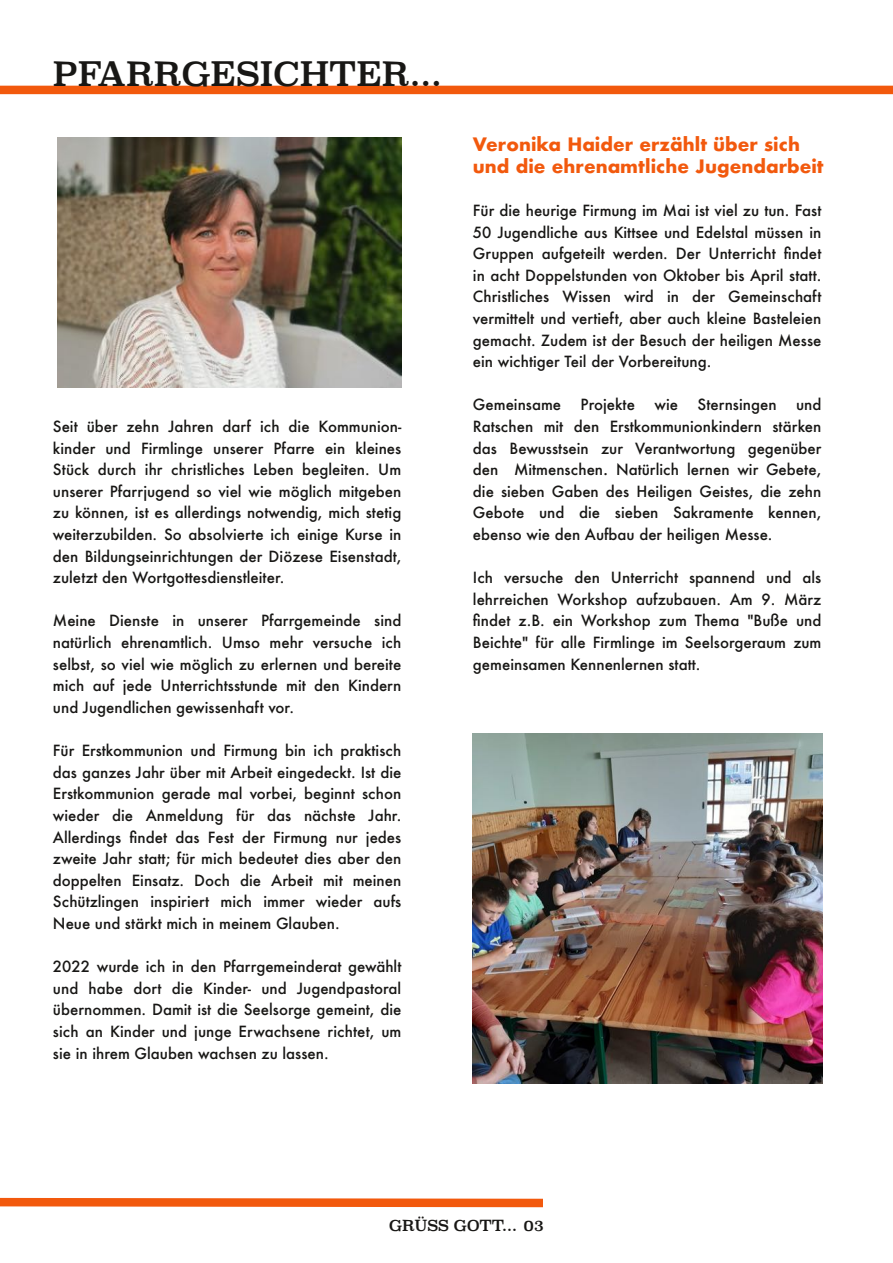
<style>
.page{position:relative;width:893px;height:1263px;background:#fff}
.page>*{position:absolute;margin:0;border:0;box-sizing:border-box;transform-origin:0 0}
.t1{font:33px "Superclarendon";color:#181715}
.t2{font:700 18px/21.6px "Futura";letter-spacing:.005em;color:#f2590d}
.t3{font:500 15px/21.6px "Futura";color:#181715;text-align:justify}
.t4{font:15px "Superclarendon";color:#181715}
.s1{font-size:16.5px}
</style>
<div class="page">
<img style="left:473px;top:734px;width:350px;height:349px">
<div style="left:0;top:86px;width:893px;height:8px;background:#f2590d"></div>
<svg style="left:0;top:1197px;width:543px;height:11px"></svg>
<img style="left:58px;top:137px;width:343px;height:251px">
<h1 class="t1" style="left:53px;top:54px;width:391px">PFARRGESICHTER...</h1>
<p class="t3" style="left:53px;top:415px;width:350px">Seit über zehn Jahren darf ich die Kommunion&shy;kinder und Firmlinge unserer Pfarre ein kleines Stück durch ihr christliches Leben begleiten. Um unserer Pfarrjugend so viel wie möglich mitgeben zu können, ist es allerdings notwendig, mich stetig weiterzubilden. So absolvierte ich einige Kurse in den Bildungseinrichtungen der Diözese Eisenstadt, zuletzt den Wortgottesdienstleiter.</p>
<p class="t3" style="left:53px;top:610px;width:350px">Meine Dienste in unserer Pfarrgemeinde sind natürlich ehrenamtlich. Umso mehr versuche ich selbst, so viel wie möglich zu erlernen und bereite mich auf jede Unterrichtsstunde mit den Kindern und Jugendlichen gewissenhaft vor.</p>
<p class="t3" style="left:53px;top:739px;width:350px">Für Erstkommunion und Firmung bin ich praktisch das ganzes Jahr über mit Arbeit eingedeckt. Ist die Erstkommunion gerade mal vorbei, beginnt schon wieder die Anmeldung für das nächste Jahr.<br>Allerdings findet das Fest der Firmung nur jedes zweite Jahr statt; für mich bedeutet dies aber den doppelten Einsatz. Doch die Arbeit mit meinen Schützlingen inspiriert mich immer wieder aufs Neue und stärkt mich in meinem Glauben.</p>
<p class="t3" style="left:53px;top:955px;width:350px">2022 wurde ich in den Pfarrgemeinderat gewählt und habe dort die Kinder- und Jugendpastoral übernommen. Damit ist die Seelsorge gemeint, die sich an Kinder und junge Erwachsene richtet, um sie in ihrem Glauben wachsen zu lassen.</p>
<p class="t2" style="left:473px;top:133px;width:352px">Veronika Haider erzählt über sich und die ehrenamtliche Jugendarbeit</p>
<p class="t3" style="left:473px;top:199px;width:350px">Für die heurige Firmung im Mai ist viel zu tun. Fast 50 Jugendliche aus Kittsee und Edelstal müssen in Gruppen aufgeteilt werden. Der Unterricht findet in acht Doppelstunden von Oktober bis April statt.<br>Christliches Wissen wird in der Gemeinschaft vermittelt und vertieft, aber auch kleine Basteleien gemacht. Zudem ist der Besuch der heiligen Messe ein wichtiger Teil der Vorbereitung.</p>
<p class="t3" style="left:473px;top:394px;width:90px">Gemeinsame</p>
<p class="t3" style="left:581px;top:394px;width:56px">Projekte</p>
<p class="t3" style="left:654px;top:394px;width:25px">wie</p>
<p class="t3" style="left:697px;top:394px;width:81px">Sternsingen</p>
<p class="t3" style="left:473px;top:394px;width:350px;text-indent:323px">und Ratschen mit den Erstkommunionkindern stärken das Bewusstsein zur Verantwortung gegenüber den Mitmenschen<span class="s1">.</span> Natürlich lernen wir Gebete, die sieben Gaben des Heiligen Geistes, die zehn Gebote und die sieben Sakramente kennen, ebenso wie den Aufbau der heiligen Messe.</p>
<p class="t3" style="left:473px;top:567px;width:350px">Ich versuche den Unterricht spannend und als lehrreichen Workshop aufzubauen. Am 9. März findet z.B. ein Workshop zum Thema "Buße und Beichte" für alle Firmlinge im Seelsorgeraum zum gemeinsamen Kennenlernen statt.</p>
<p class="t4" style="left:389px;top:1217px;width:156px">GRÜSS GOTT... 03</p>
</div>
